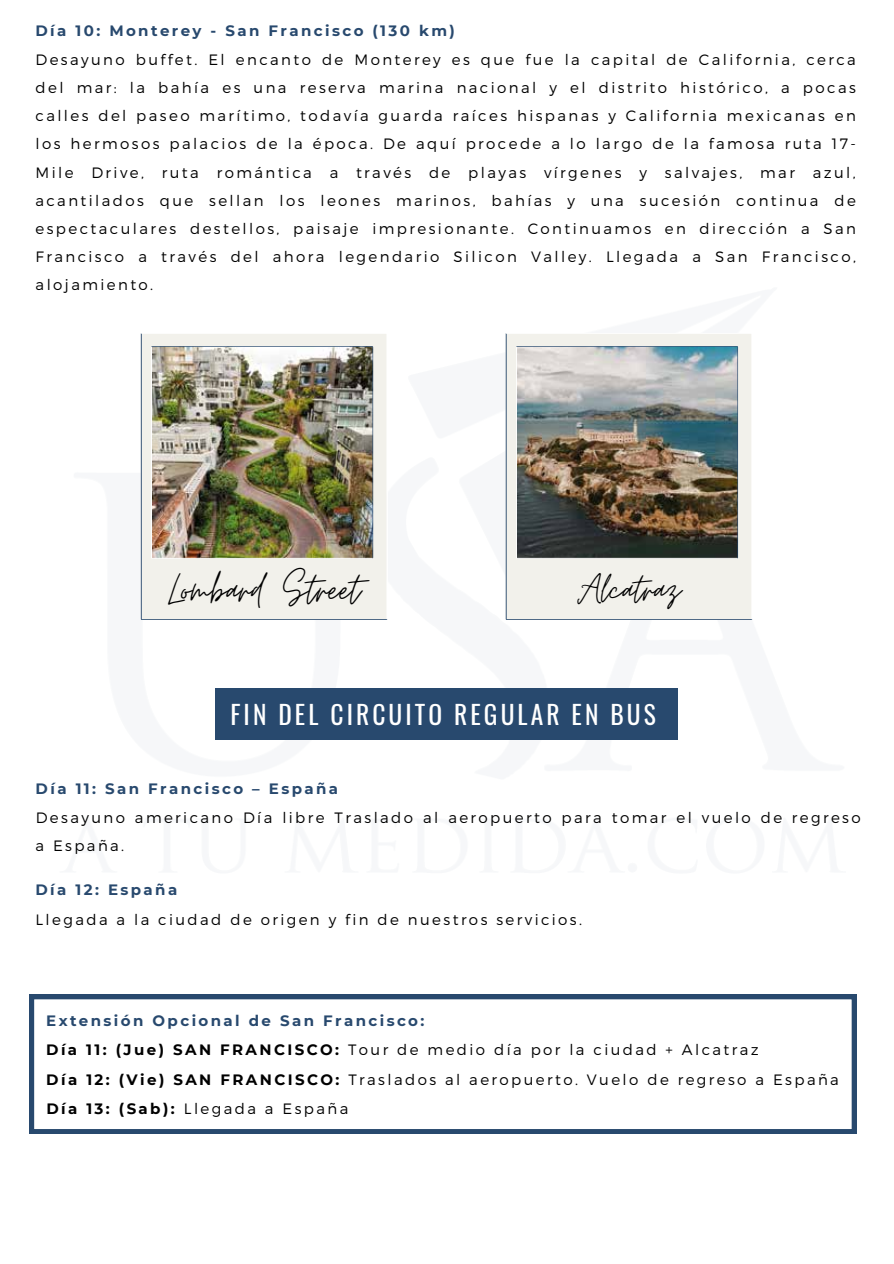
<style>
.page{position:relative;width:894px;height:1264px;background:#fff}
.page>*{position:absolute;margin:0;border:0;box-sizing:border-box;transform-origin:0 0}
.t1{font:48px "Moon Time";color:#000}
.t2{font:45px "Moon Time";color:#000}
.t3{font:25.5px "Oswald";letter-spacing:.12em;color:#fff}
.t4{font:300 15px/28px "Montserrat";letter-spacing:.16em;color:#000}
.t5{font:700 15px "Montserrat";letter-spacing:.16em;color:#28496e}
.s1{font-weight:700;color:#28496e}
.s2{font-weight:700}
</style>
<div class="page">
<img style="left:141px;top:333px;width:246px;height:286px">
<img style="left:506px;top:333px;width:245px;height:286px">
<div style="left:215px;top:688px;width:463px;height:51px;background:#28496e"></div>
<svg style="left:30px;top:994px;width:825px;height:139px"></svg>
<p class="t5" style="left:35px;top:24px;width:421px">DÌa 10: Monterey - San Francisco (130 km)</p>
<p class="t4" style="left:35px;top:47px;width:821px;text-align:justify">Desayuno buffet. El encanto de Monterey es que fue la capital de California, cerca del mar: la bahÌa es una reserva marina nacional y el distrito histÛrico, a pocas calles del paseo marÌtimo, todavÌa guarda raÌces hispanas y California mexicanas en los hermosos palacios de la Època. De aquÌ procede a lo largo de la famosa ruta 17- Mile Drive, ruta rom·ntica a travÈs de playas vÌrgenes y salvajes, mar azul, acantilados que sellan los leones marinos, bahÌas y una sucesiÛn continua de espectaculares destellos, paisaje impresionante. Continuamos en direcciÛn a San Francisco a travÈs del ahora legendario Silicon Valley. Llegada a San Francisco, alojamiento.</p>
<h1 class="t1" style="left:168px;top:568px;width:194px">Lombard Street</h1>
<h2 class="t2" style="left:577px;top:569px;width:105px">Alcatraz</h2>
<h3 class="t3" style="left:230px;top:701px;width:426px">FIN DEL CIRCUITO REGULAR EN BUS</h3>
<p class="t5" style="left:36px;top:782px;width:304px">DÌa 11: San Francisco ñ EspaÒa</p>
<p class="t4" style="left:35px;top:804px;width:826px">Desayuno americano DÌa libre Traslado al aeropuerto para tomar el vuelo de regreso a EspaÒa.</p>
<p class="t5" style="left:35px;top:883px;width:143px">DÌa 12: EspaÒa</p>
<p class="t4" style="left:35px;top:906px;width:548px">Llegada a la ciudad de origen y fin de nuestros servicios.</p>
<p class="t4" style="left:46px;top:1007px;width:794px;line-height:29.2px"><span class="s1">ExtensiÛn Opcional de San Francisco:<br></span><span class="s2">DÌa 11: (Jue) SAN FRANCISCO:</span> Tour de medio dÌa por la ciudad + Alcatraz<br><span class="s2">DÌa 12: (Vie) SAN FRANCISCO:</span> Traslados al aeropuerto. Vuelo de regreso a EspaÒa <span class="s2">DÌa 13: (Sab):</span> Llegada a EspaÒa</p>
</div>
